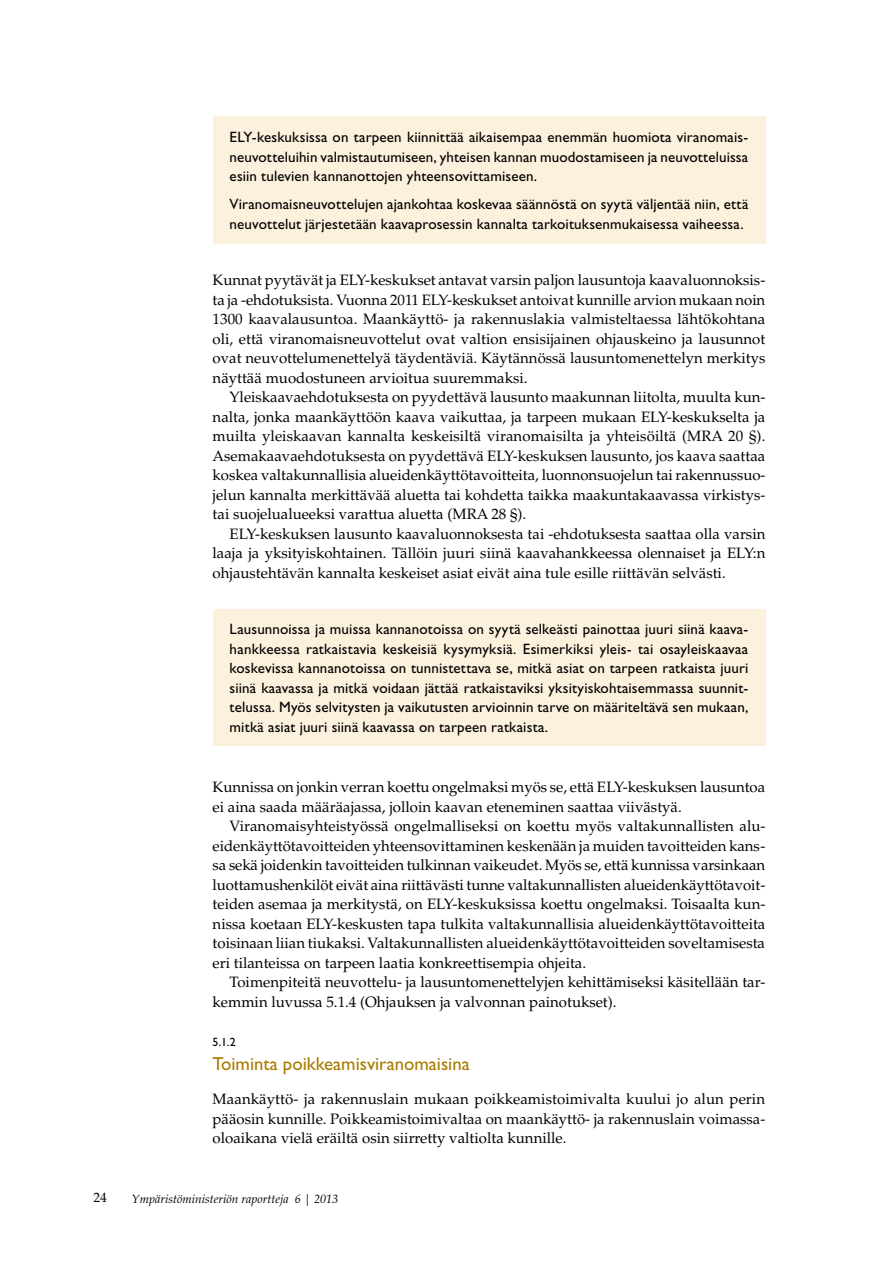
<style>
.page{position:relative;width:893px;height:1263px;background:#fff}
.page>*{position:absolute;margin:0;border:0;box-sizing:border-box;transform-origin:0 0}
.t1{font:18.75px "Gill Sans Std";color:#ab7c00}
.t2{font:15px/19.5px "Palatino LT Std";color:#000;text-align:justify}
.t3{font:15px/19.5px "Gill Sans Std";letter-spacing:.01em;color:#000;text-align:justify}
.t4{font:13.5px "Palatino LT Std";color:#000}
.t5{font:italic 12px "Palatino LT Std";color:#000}
.t6{font:12px "Gill Sans Std";color:#000}
</style>
<div class="page">
<div style="left:213px;top:116px;width:552px;height:128px;background:#fcf1dd"></div>
<div style="left:213px;top:610px;width:552px;height:136px;background:#fcf1dd"></div>
<p class="t3" style="left:230px;top:127px;width:520px">ELY-keskuksissa on tarpeen kiinnittää aikaisempaa enemmän huomiota viranomais&shy;neuvotteluihin valmistautumiseen, yhteisen kannan muodostamiseen ja neuvotteluissa esiin tulevien kannanottojen yhteensovittamiseen.</p>
<p class="t3" style="left:230px;top:194px;width:520px">Viranomaisneuvottelujen ajankohtaa koskevaa säännöstä on syytä väljentää niin, että neuvottelut järjestetään kaavaprosessin kannalta tarkoituksenmukaisessa vaiheessa.</p>
<p class="t2" style="left:213px;top:270px;width:554px">Kunnat pyytävät ja ELY-keskukset antavat varsin paljon lausuntoja kaavaluonnoksis&shy;ta ja -ehdotuksista. Vuonna 2011 ELY-keskukset antoivat kunnille arvion mukaan noin 1300 kaavalausuntoa. Maankäyttö- ja rakennuslakia valmisteltaessa lähtökohtana oli, että viranomaisneuvottelut ovat valtion ensisijainen ohjauskeino ja lausunnot ovat neuvottelumenettelyä täydentäviä. Käytännössä lausuntomenettelyn merkitys näyttää muodostuneen arvioitua suuremmaksi.</p>
<p class="t2" style="left:213px;top:387px;width:554px;text-indent:17px">Yleiskaavaehdotuksesta on pyydettävä lausunto maakunnan liitolta, muulta kun&shy;nalta, jonka maankäyttöön kaava vaikuttaa, ja tarpeen mukaan ELY-keskukselta ja muilta yleiskaavan kannalta keskeisiltä viranomaisilta ja yhteisöiltä (MRA 20 §).<br>Asemakaavaehdotuksesta on pyydettävä ELY-keskuksen lausunto, jos kaava saattaa koskea valtakunnallisia alueidenkäyttötavoitteita, luonnonsuojelun tai rakennussuo&shy;jelun kannalta merkittävää aluetta tai kohdetta taikka maakuntakaavassa virkistys&shy;tai suojelualueeksi varattua aluetta (MRA 28 §).</p>
<p class="t2" style="left:213px;top:524px;width:554px;text-indent:17px">ELY-keskuksen lausunto kaavaluonnoksesta tai -ehdotuksesta saattaa olla varsin laaja ja yksityiskohtainen. Tällöin juuri siinä kaavahankkeessa olennaiset ja ELY:n ohjaustehtävän kannalta keskeiset asiat eivät aina tule esille riittävän selvästi.</p>
<p class="t3" style="left:230px;top:619px;width:520px">Lausunnoissa ja muissa kannanotoissa on syytä selkeästi painottaa juuri siinä kaava&shy;hankkeessa ratkaistavia keskeisiä kysymyksiä. Esimerkiksi yleis- tai osayleiskaavaa koskevissa kannanotoissa on tunnistettava se, mitkä asiat on tarpeen ratkaista juuri siinä kaavassa ja mitkä voidaan jättää ratkaistaviksi yksityiskohtaisemmassa suunnit&shy;telussa. Myös selvitysten ja vaikutusten arvioinnin tarve on määriteltävä sen mukaan, mitkä asiat juuri siinä kaavassa on tarpeen ratkaista.</p>
<p class="t2" style="left:213px;top:777px;width:554px">Kunnissa on jonkin verran koettu ongelmaksi myös se, että ELY-keskuksen lausuntoa ei aina saada määräajassa, jolloin kaavan eteneminen saattaa viivästyä.</p>
<p class="t2" style="left:213px;top:816px;width:554px;text-indent:17px">Viranomaisyhteistyössä ongelmalliseksi on koettu myös valtakunnallisten alu&shy;eidenkäyttötavoitteiden yhteensovittaminen keskenään ja muiden tavoitteiden kans&shy;sa sekä joidenkin tavoitteiden tulkinnan vaikeudet. Myös se, että kunnissa varsinkaan luottamushenkilöt eivät aina riittävästi tunne valtakunnallisten alueidenkäyttötavoit&shy;teiden asemaa ja merkitystä, on ELY-keskuksissa koettu ongelmaksi. Toisaalta kun&shy;nissa koetaan ELY-keskusten tapa tulkita valtakunnallisia alueidenkäyttötavoitteita toisinaan liian tiukaksi. Valtakunnallisten alueidenkäyttötavoitteiden soveltamisesta eri tilanteissa on tarpeen laatia konkreettisempia ohjeita.</p>
<p class="t2" style="left:213px;top:972px;width:554px;text-indent:17px">Toimenpiteitä neuvottelu- ja lausuntomenettelyjen kehittämiseksi käsitellään tar&shy;kemmin luvussa 5.1.4 (Ohjauksen ja valvonnan painotukset).</p>
<p class="t6" style="left:213px;top:1035px;width:25px">5.1.2</p>
<p class="t1" style="left:213px;top:1052px;width:259px">Toiminta poikkeamisviranomaisina</p>
<p class="t2" style="left:213px;top:1089px;width:554px">Maankäyttö- ja rakennuslain mukaan poikkeamistoimivalta kuului jo alun perin pääosin kunnille. Poikkeamistoimivaltaa on maankäyttö- ja rakennuslain voimassa&shy;oloaikana vielä eräiltä osin siirretty valtiolta kunnille.</p>
<p class="t4" style="left:94px;top:1190px;width:15px">24</p>
<p class="t5" style="left:132px;top:1192px;width:208px">Ympäristöministeriön raportteja 6 | 2013</p>
</div>
